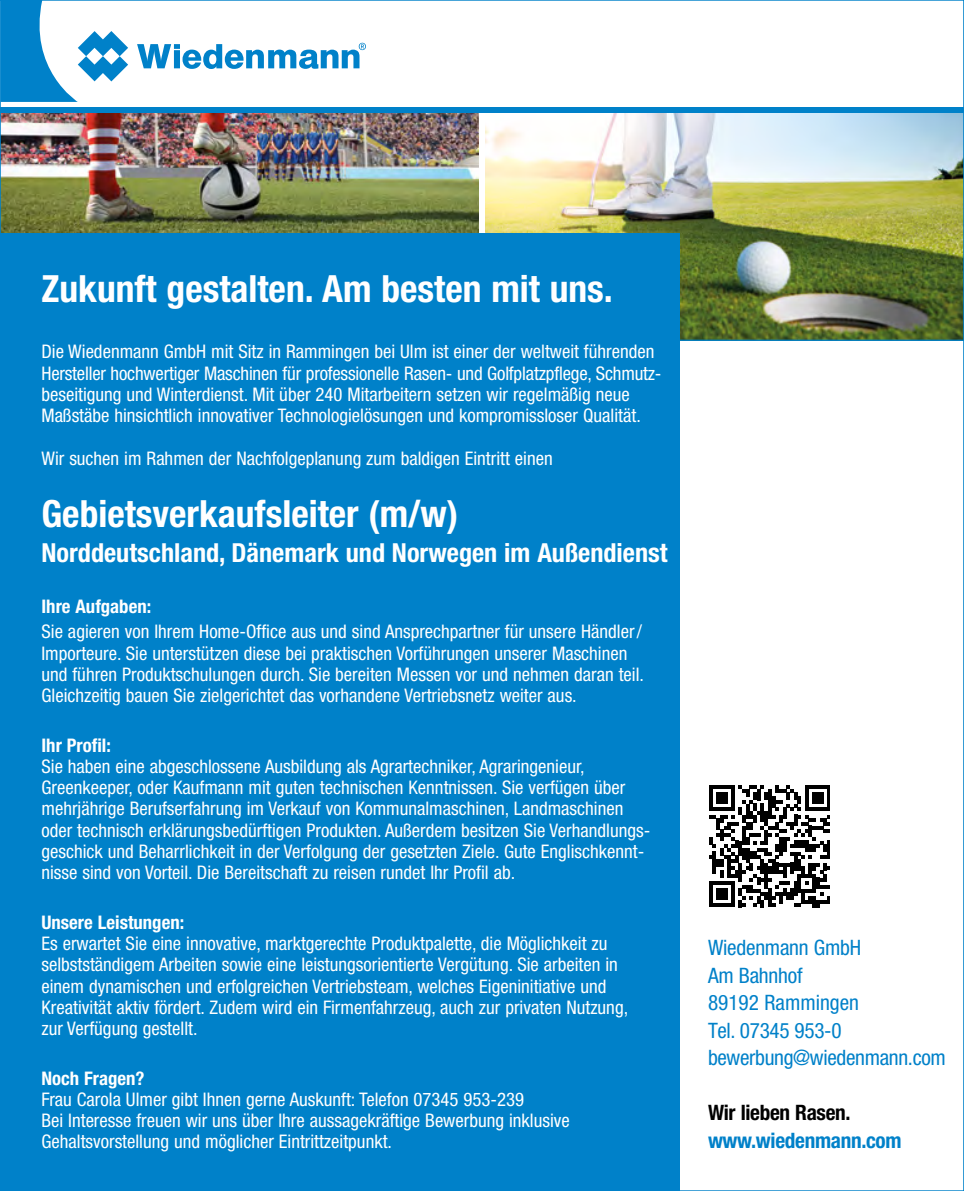
<style>
.page{position:relative;width:964px;height:1191px;background:#fff}
.page>*{position:absolute;margin:0;border:0;box-sizing:border-box;transform-origin:0 0}
.t1{font:700 condensed 37.5px "Helvetica Neue LT Pro";color:#fff}
.t2{font:700 condensed 26.25px "Helvetica Neue LT Pro";color:#fff}
.t3{font:condensed 21.25px/27.5px "Helvetica Neue LT Pro";letter-spacing:-.01em;color:#0081c9}
.t4{font:700 condensed 21.25px "Helvetica Neue LT Pro";letter-spacing:-.015em;color:#0081c9}
.t5{font:700 condensed 21.25px "Helvetica Neue LT Pro";letter-spacing:-.015em;color:#000}
.t6{font:condensed 18.75px/21.2px "Helvetica Neue LT Pro";color:#fff}
.t7{font:700 condensed 18.75px "Helvetica Neue LT Pro";color:#fff}
</style>
<div class="page">
<img style="left:485px;top:112px;width:477px;height:228px">
<img style="left:2px;top:112px;width:478px;height:122px">
<div style="left:0;top:234px;width:679px;height:957px;background:#0081c9"></div>
<svg style="left:137px;top:43px;width:229px;height:26px"></svg>
<div style="left:0;top:107px;width:964px;height:5px;background:#0081c9"></div>
<svg style="left:2px;top:2px;width:126px;height:100px"></svg>
<hr style="left:668px;top:340px;width:296px;height:1px;background:#0081c9">
<svg style="left:709px;top:785px;width:120px;height:122px"></svg>
<h1 class="t1" style="left:41px;top:266px;width:573px">Zukunft gestalten. Am besten mit uns.</h1>
<p class="t6" style="left:41px;top:341px;width:621px">Die Wiedenmann GmbH mit Sitz in Rammingen bei Ulm ist einer der weltweit führenden Hersteller hochwertiger Maschinen für professionelle Rasen- und Golfplatzpflege, Schmutz&shy;beseitigung und Winterdienst. Mit über 240 Mitarbeitern setzen wir regelmäßig neue Maßstäbe hinsichtlich innovativer Technologielösungen und kompromissloser Qualität.</p>
<p class="t6" style="left:41px;top:447px;width:513px">Wir suchen im Rahmen der Nachfolgeplanung zum baldigen Eintritt einen</p>
<h1 class="t1" style="left:41px;top:491px;width:418px">Gebietsverkaufsleiter (m/w)</h1>
<h2 class="t2" style="left:41px;top:537px;width:628px">Norddeutschland, Dänemark und Norwegen im Außendienst</h2>
<p class="t7" style="left:41px;top:595px;width:111px">Ihre Aufgaben:</p>
<p class="t6" style="left:41px;top:621px;width:604px">Sie agieren von Ihrem Home-Office aus und sind Ansprechpartner für unsere Händler/ Importeure. Sie unterstützen diese bei praktischen Vorführungen unserer Maschinen und führen Produktschulungen durch. Sie bereiten Messen vor und nehmen daran teil.<br>Gleichzeitig bauen Sie zielgerichtet das vorhandene Vertriebsnetz weiter aus.</p>
<p class="t7" style="left:41px;top:733px;width:71px">Ihr Profil:</p>
<p class="t6" style="left:41px;top:755px;width:608px">Sie haben eine abgeschlossene Ausbildung als Agrartechniker, Agraringenieur, Greenkeeper, oder Kaufmann mit guten technischen Kenntnissen. Sie verfügen über mehrjährige Berufserfahrung im Verkauf von Kommunalmaschinen, Landmaschinen oder technisch erklärungsbedürftigen Produkten. Außerdem besitzen Sie Verhandlungs&shy;geschick und Beharrlichkeit in der Verfolgung der gesetzten Ziele. Gute Englischkennt&shy;nisse sind von Vorteil. Die Bereitschaft zu reisen rundet Ihr Profil ab.</p>
<p class="t7" style="left:41px;top:910px;width:144px">Unsere Leistungen:</p>
<p class="t6" style="left:41px;top:932px;width:588px">Es erwartet Sie eine innovative, marktgerechte Produktpalette, die Möglichkeit zu selbstständigem Arbeiten sowie eine leistungsorientierte Vergütung. Sie arbeiten in einem dynamischen und erfolgreichen Vertriebsteam, welches Eigeninitiative und Kreativität aktiv fördert. Zudem wird ein Firmenfahrzeug, auch zur privaten Nutzung, zur Verfügung gestellt.</p>
<p class="t7" style="left:41px;top:1066px;width:105px">Noch Fragen?</p>
<p class="t6" style="left:41px;top:1088px;width:530px">Frau Carola Ulmer gibt Ihnen gerne Auskunft: Telefon 07345 953-239<br>Bei Interesse freuen wir uns über Ihre aussagekräftige Bewerbung inklusive<br>Gehaltsvorstellung und möglicher Eintrittzeitpunkt.</p>
<p class="t3" style="left:708px;top:933px;width:239px">Wiedenmann GmbH<br>Am Bahnhof<br>89192 Rammingen<br>Tel. 07345 953-0 bewerbung@wiedenmann.com</p>
<p class="t5" style="left:708px;top:1099px;width:144px">Wir lieben Rasen.</p>
<p class="t4" style="left:708px;top:1127px;width:195px">www.wiedenmann.com</p>
</div>
